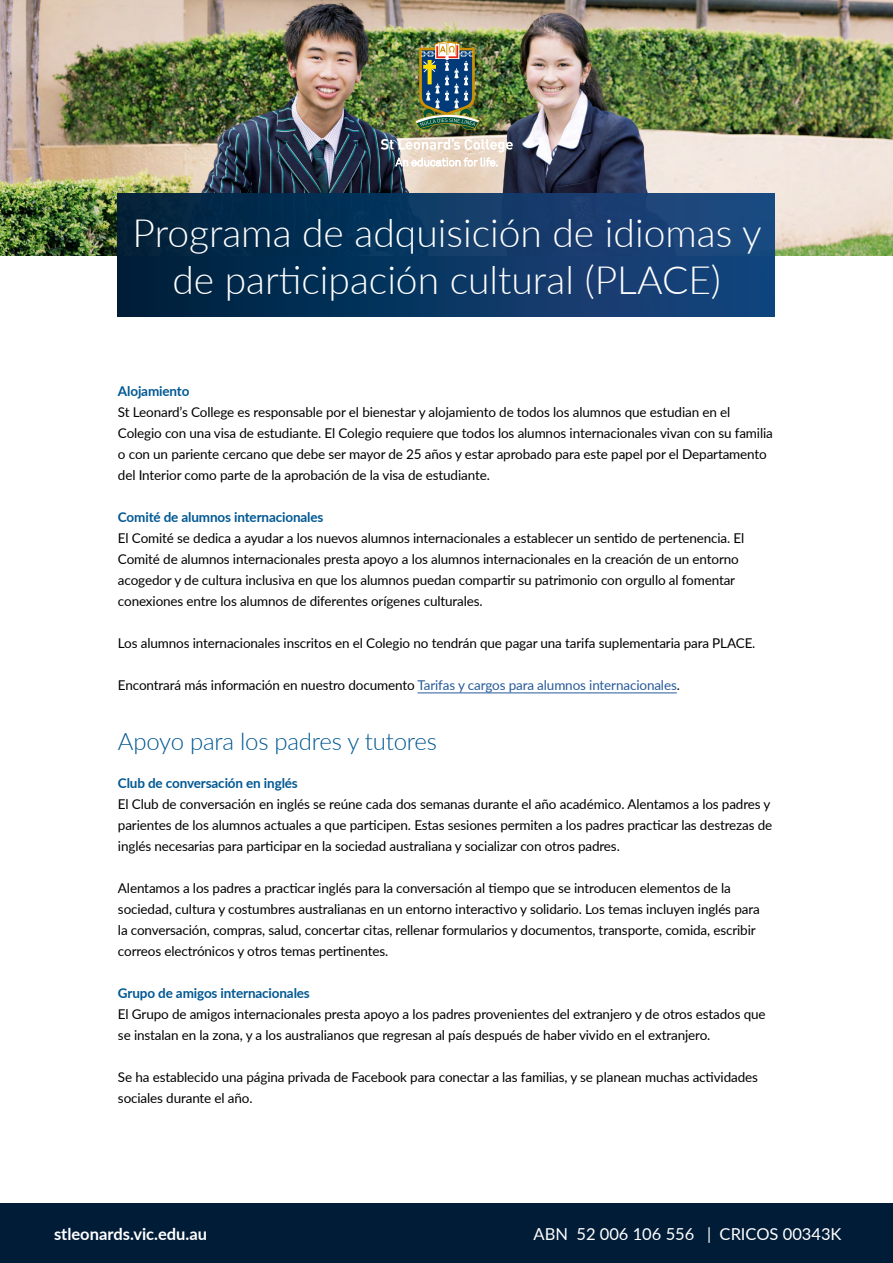
<style>
.page{position:relative;width:893px;height:1263px;background:#fff}
.page>*{position:absolute;margin:0;border:0;box-sizing:border-box;transform-origin:0 0}
.t1{font:300 39px/46.8px "Lato";color:#fff;text-align:center}
.t2{font:300 24px "Lato";letter-spacing:-.01em;color:#005892}
.t3{font:16.5px "Lato";color:#fff}
.t4{font:700 16.5px "Lato";color:#fff}
.t5{font:13.5px/21px "Lato";letter-spacing:-.01em;color:#000}
.t6{font:700 13.5px "Lato";letter-spacing:-.01em;color:#005892}
.s1{color:#275b9b}
</style>
<div class="page">
<img style="left:0;top:0;width:893px;height:255px">
<div style="left:0;top:1203px;width:893px;height:60px;background:#001c37"></div>
<div style="left:118px;top:193px;width:657px;height:124px;background:linear-gradient(to right,#00223d,#1d4984)"></div>
<svg style="left:381px;top:139px;width:132px;height:13px"></svg>
<img style="left:415px;top:41px;width:65px;height:91px">
<svg style="left:395px;top:158px;width:103px;height:8px"></svg>
<hr style="left:417px;top:693px;width:260px;height:1px;background:#275b9b">
<h1 class="t1" style="left:133px;top:209px;width:631px">Programa de adquisición de idiomas y de participación cultural (PLACE)</h1>
<p class="t6" style="left:118px;top:381px;width:73px">Alojamiento</p>
<p class="t5" style="left:118px;top:401px;width:656px">St Leonard’s College es responsable por el bienestar y alojamiento de todos los alumnos que estudian en el Colegio con una visa de estudiante. El Colegio requiere que todos los alumnos internacionales vivan con su familia o con un pariente cercano que debe ser mayor de 25 años y estar aprobado para este papel por el Departamento del Interior como parte de la aprobación de la visa de estudiante.</p>
<p class="t6" style="left:118px;top:507px;width:207px">Comité de alumnos internacionales</p>
<p class="t5" style="left:118px;top:527px;width:628px">El Comité se dedica a ayudar a los nuevos alumnos internacionales a establecer un sentido de pertenencia. El Comité de alumnos internacionales presta apoyo a los alumnos internacionales en la creación de un entorno acogedor y de cultura inclusiva en que los alumnos puedan compartir su patrimonio con orgullo al fomentar conexiones entre los alumnos de diferentes orígenes culturales.</p>
<p class="t5" style="left:118px;top:632px;width:639px">Los alumnos internacionales inscritos en el Colegio no tendrán que pagar una tarifa suplementaria para PLACE.</p>
<p class="t5" style="left:118px;top:674px;width:563px">Encontrará más información en nuestro documento <span class="s1">Tarifas y cargos para alumnos internacionales</span>.</p>
<h2 class="t2" style="left:118px;top:725px;width:320px">Apoyo para los padres y tutores</h2>
<p class="t6" style="left:118px;top:773px;width:181px">Club de conversación en inglés</p>
<p class="t5" style="left:118px;top:793px;width:656px">El Club de conversación en inglés se reúne cada dos semanas durante el año académico. Alentamos a los padres y parientes de los alumnos actuales a que participen. Estas sesiones permiten a los padres practicar las destrezas de inglés necesarias para participar en la sociedad australiana y socializar con otros padres.</p>
<p class="t5" style="left:118px;top:877px;width:643px">Alentamos a los padres a practicar inglés para la conversación al tiempo que se introducen elementos de la sociedad, cultura y costumbres australianas en un entorno interactivo y solidario. Los temas incluyen inglés para la conversación, compras, salud, concertar citas, rellenar formularios y documentos, transporte, comida, escribir correos electrónicos y otros temas pertinentes.</p>
<p class="t6" style="left:118px;top:983px;width:193px">Grupo de amigos internacionales</p>
<p class="t5" style="left:118px;top:1003px;width:649px">El Grupo de amigos internacionales presta apoyo a los padres provenientes del extranjero y de otros estados que se instalan en la zona, y a los australianos que regresan al país después de haber vivido en el extranjero.</p>
<p class="t5" style="left:118px;top:1066px;width:641px">Se ha establecido una página privada de Facebook para conectar a las familias, y se planean muchas actividades sociales durante el año.</p>
<p class="t4" style="left:54px;top:1222px;width:155px">stleonards.vic.edu.au</p>
<p class="t3" style="left:534px;top:1222px;width:309px">ABN 52 006 106 556 | CRICOS 00343K</p>
</div>
